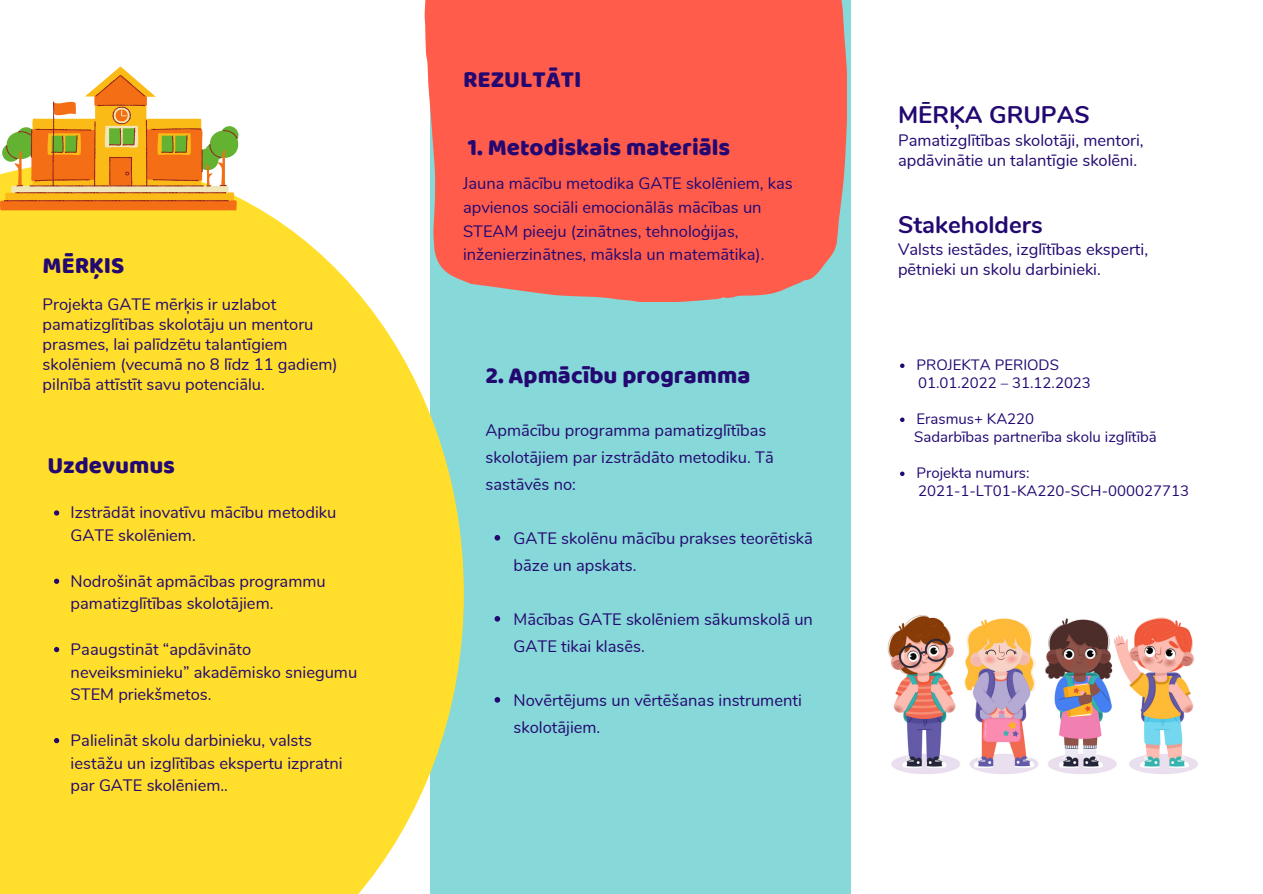
<style>
.page{position:relative;width:1263px;height:894px;background:#fff}
.page>*{position:absolute;margin:0;border:0;box-sizing:border-box;transform-origin:0 0}
.t1{font:24px "Baloo";color:#230871}
.t2{font:700 24px "Nunito";color:#230871}
.t3{font:16.5px/22.8px "Nunito";color:#230871}
.t4{font:15px "Nunito";color:#230871}
</style>
<div class="page">
<div style="left:430px;top:0;width:421px;height:893px;background:#87d8d8"></div>
<div style="left:424px;top:0;width:423px;height:302px;background:#ff5c4c"></div>
<img style="left:887px;top:615px;width:311px;height:159px">
<svg style="left:900px;top:363px;width:4px;height:5px"></svg>
<svg style="left:900px;top:417px;width:4px;height:5px"></svg>
<svg style="left:900px;top:471px;width:4px;height:5px"></svg>
<svg style="left:495px;top:535px;width:5px;height:5px"></svg>
<svg style="left:495px;top:616px;width:5px;height:5px"></svg>
<svg style="left:495px;top:697px;width:5px;height:5px"></svg>
<svg style="left:0;top:162px;width:464px;height:731px;background:#fadf43"></svg>
<svg style="left:0;top:66px;width:238px;height:144px"></svg>
<svg style="left:54px;top:510px;width:5px;height:5px"></svg>
<svg style="left:54px;top:578px;width:5px;height:5px"></svg>
<svg style="left:54px;top:646px;width:5px;height:6px"></svg>
<svg style="left:54px;top:737px;width:5px;height:6px"></svg>
<h1 class="t1" style="left:43px;top:251px;width:83px">MĒRĶIS</h1>
<p class="t3" style="left:43px;top:294px;width:296px;line-height:20.1px">Projekta GATE mērķis ir uzlabot pamatizglītības skolotāju un mentoru prasmes, lai palīdzētu talantīgiem skolēniem (vecumā no 8 līdz 11 gadiem) pilnībā attīstīt savu potenciālu.</p>
<h1 class="t1" style="left:47px;top:450px;width:129px">Uzdevumus</h1>
<p class="t3" style="left:71px;top:501px;width:267px">Izstrādāt inovatīvu mācību metodiku<br>GATE skolēniem.</p>
<p class="t3" style="left:71px;top:569px;width:257px">Nodrošināt apmācības programmu pamatizglītības skolotājiem.</p>
<p class="t3" style="left:71px;top:637px;width:288px">Paaugstināt “apdāvināto neveiksminieku” akadēmisko sniegumu<br>STEM priekšmetos.</p>
<p class="t3" style="left:71px;top:728px;width:273px">Palielināt skolu darbinieku, valsts iestāžu un izglītības ekspertu izpratni par GATE skolēniem..</p>
<h1 class="t1" style="left:463px;top:65px;width:120px">REZULTĀTI</h1>
<h1 class="t1" style="left:468px;top:132px;width:264px">1. Metodiskais materiāls</h1>
<p class="t3" style="left:463px;top:172px;width:331px;line-height:23.5px">Jauna mācību metodika GATE skolēniem, kas apvienos sociāli emocionālās mācības un STEAM pieeju (zinātnes, tehnoloģijas, inženierzinātnes, māksla un matemātika).</p>
<h1 class="t1" style="left:486px;top:360px;width:266px">2. Apmācību programma</h1>
<p class="t3" style="left:486px;top:417px;width:290px;line-height:27px">Apmācību programma pamatizglītības skolotājiem par izstrādāto metodiku. Tā sastāvēs no:</p>
<p class="t3" style="left:514px;top:525px;width:301px;line-height:27px">GATE skolēnu mācību prakses teorētiskā bāze un apskats.</p>
<p class="t3" style="left:514px;top:606px;width:301px;line-height:27px">Mācības GATE skolēniem sākumskolā un<br>GATE tikai klasēs.</p>
<p class="t3" style="left:514px;top:687px;width:290px;line-height:27px">Novērtējums un vērtēšanas instrumenti skolotājiem.</p>
<h1 class="t2" style="left:898px;top:99px;width:193px">MĒRĶA GRUPAS</h1>
<p class="t3" style="left:898px;top:130px;width:247px;line-height:20.2px">Pamatizglītības skolotāji, mentori, apdāvinātie un talantīgie skolēni.</p>
<h1 class="t2" style="left:898px;top:208px;width:146px">Stakeholders</h1>
<p class="t3" style="left:898px;top:239px;width:252px;line-height:20.2px">Valsts iestādes, izglītības eksperti, pētnieki un skolu darbinieki.</p>
<p class="t4" style="left:916px;top:355px;width:144px">PROJEKTA PERIODS</p>
<p class="t4" style="left:918px;top:373px;width:174px">01.01.2022 – 31.12.2023</p>
<p class="t4" style="left:916px;top:409px;width:119px">Erasmus+ KA220</p>
<p class="t4" style="left:914px;top:427px;width:244px">Sadarbības partnerība skolu izglītībā</p>
<p class="t4" style="left:916px;top:463px;width:115px">Projekta numurs:</p>
<p class="t4" style="left:918px;top:481px;width:272px">2021-1-LT01-KA220-SCH-000027713</p>
</div>
